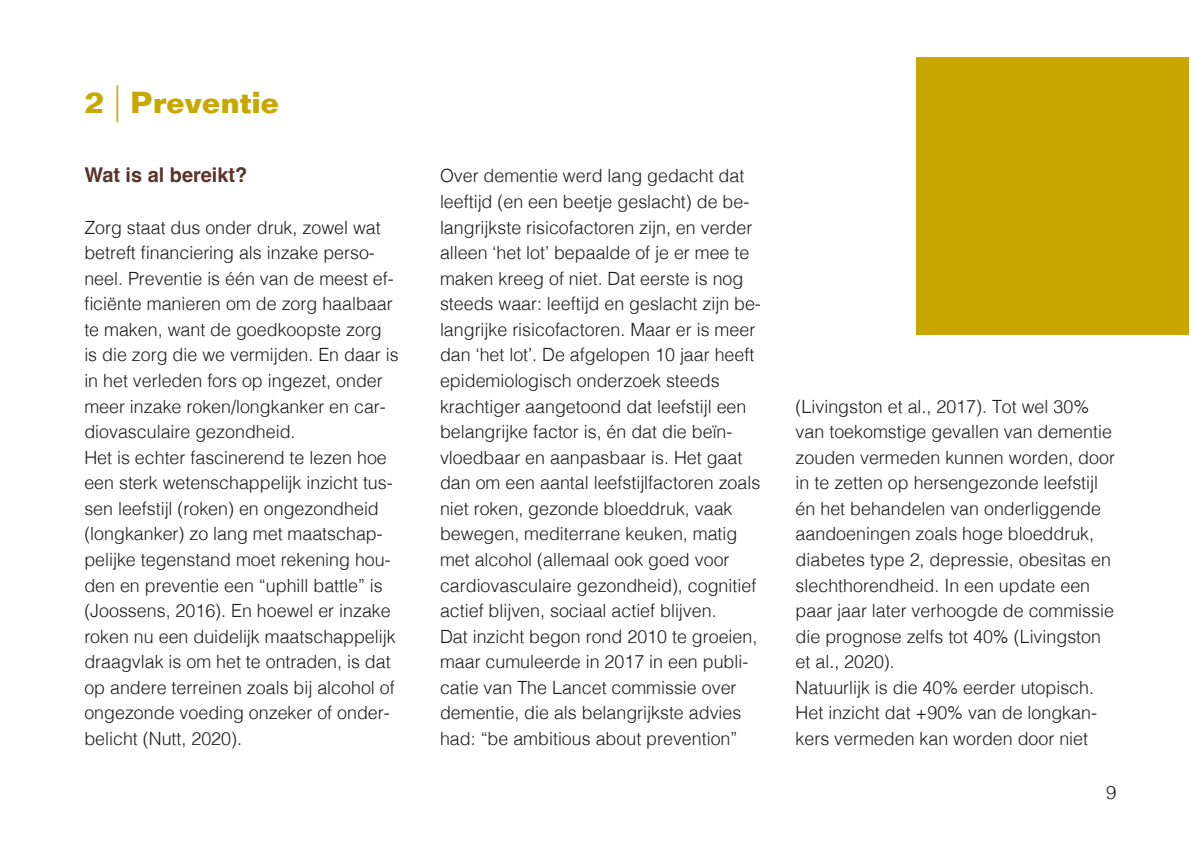
<style>
.page{position:relative;width:1191px;height:844px;background:#fff}
.page>*{position:absolute;margin:0;border:0;box-sizing:border-box;transform-origin:0 0}
.t1{font:700 29.75px "Folio";color:#c8a800}
.t2{font:700 20.3px "Helvetica";color:#5c3327}
.t3{font:300 18.55px "Helvetica";color:#1c1c1b}
.t4{font:300 18.2px/25.6px "Helvetica";color:#1c1c1b}
.s1{font-weight:300;font-size:36.93px}
</style>
<div class="page">
<div style="left:916px;top:57px;width:272px;height:277px;background:#c8a800"></div>
<h1 class="t1" style="left:84px;top:91px;width:196px">2 <span class="s1">|</span> Preventie</h1>
<p class="t2" style="left:84px;top:167px;width:164px">Wat is al bereikt?</p>
<p class="t4" style="left:84px;top:216px;width:316px">Zorg staat dus onder druk, zowel wat betreft financiering als inzake perso&shy;neel. Preventie is één van de meest ef&shy;ficiënte manieren om de zorg haalbaar te maken, want de goedkoopste zorg is die zorg die we vermijden. En daar is in het verleden fors op ingezet, onder meer inzake roken/long kanker en car&shy;diovasculaire gezondheid.<br>Het is echter fascinerend te lezen hoe een sterk wetenschappelijk inzicht tus&shy;sen leefstijl (roken) en ongezondheid (longkanker) zo lang met maatschap&shy;pelijke tegenstand moet rekening hou&shy;den en preventie een “uphill battle” is (Joossens, 2016). En hoewel er inzake roken nu een duidelijk maatschappelijk draagvlak is om het te ontraden, is dat op andere terreinen zoals bij alcohol of ongezonde voeding onzeker of onder&shy;belicht (Nutt, 2020).</p>
<p class="t4" style="left:440px;top:165px;width:322px">Over dementie werd lang gedacht dat leeftijd (en een beetje geslacht) de be&shy;langrijkste risicofactoren zijn, en verder alleen ‘het lot’ bepaalde of je er mee te maken kreeg of niet. Dat eerste is nog steeds waar: leeftijd en geslacht zijn be&shy;langrijke risicofactoren. Maar er is meer dan ‘het lot’. De afgelopen 10 jaar heeft epidemiologisch onderzoek steeds krachtiger aangetoond dat leefstijl een belangrijke factor is, én dat die beïn&shy;vloedbaar en aanpasbaar is. Het gaat dan om een aantal leefstijlfactoren zoals niet roken, gezonde bloeddruk, vaak bewegen, mediterrane keuken, matig met alcohol (allemaal ook goed voor cardiovasculaire gezondheid), cognitief actief blijven, sociaal actief blijven.<br>Dat inzicht begon rond 2010 te groeien, maar cumuleerde in 2017 in een publi&shy;catie van The Lancet commissie over dementie, die als belangrijkste advies had: “be ambitious about prevention”</p>
<p class="t4" style="left:795px;top:395px;width:321px">(Livingston et al., 2017). Tot wel 30% van toekomstige gevallen van dementie zouden vermeden kunnen worden, door in te zetten op hersengezonde leefstijl én het behandelen van onderliggende aandoeningen zoals hoge bloeddruk, diabetes type 2, depressie, obesitas en slechthorendheid. In een update een paar jaar later verhoogde de commissie die prognose zelfs tot 40% (Livingston et al., 2020).<br>Natuurlijk is die 40% eerder utopisch.<br>Het inzicht dat +90% van de longkan&shy;kers vermeden kan worden door niet</p>
<p class="t3" style="left:1106px;top:785px;width:12px">9</p>
</div>
